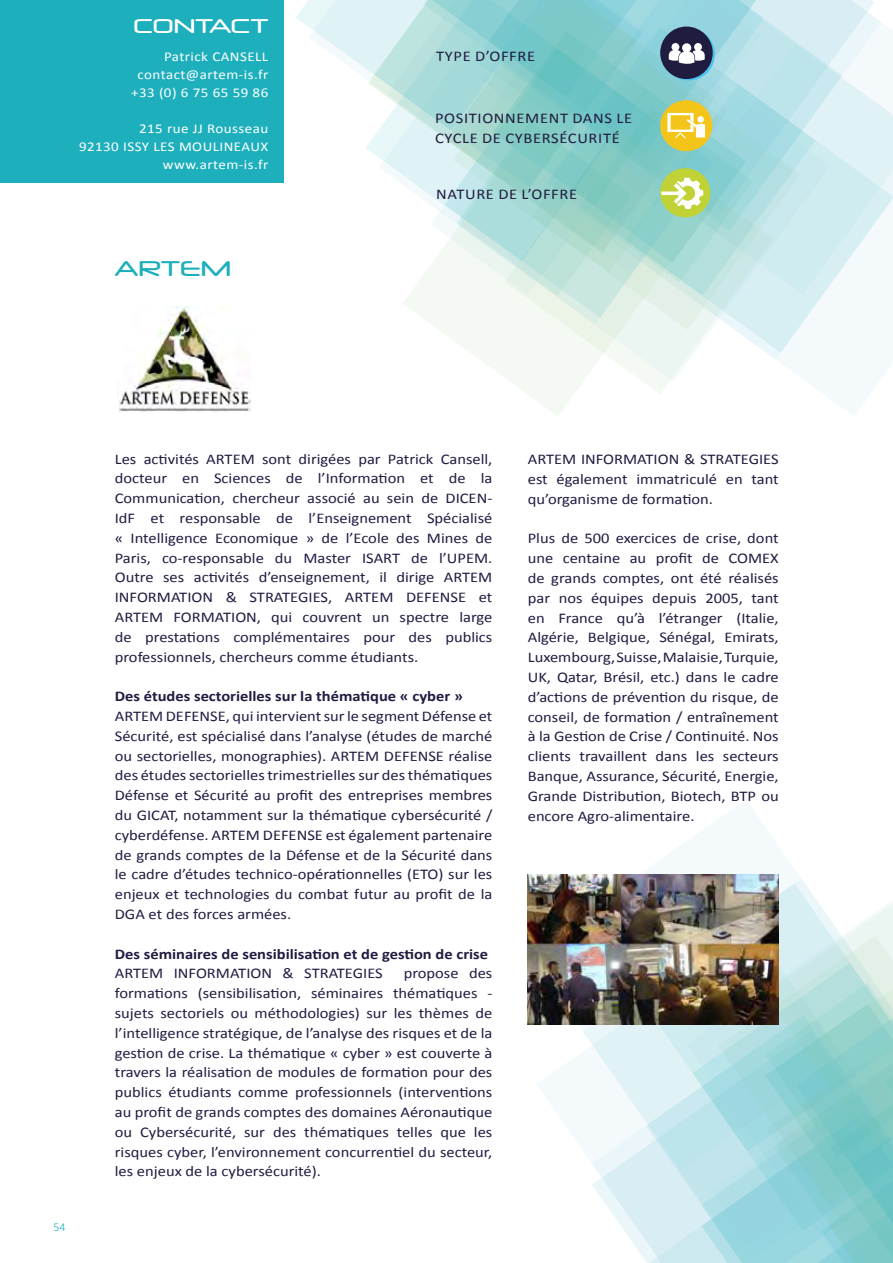
<style>
.page{position:relative;width:893px;height:1263px;background:#fff}
.page>*{position:absolute;margin:0;border:0;box-sizing:border-box;transform-origin:0 0}
.t1{font:20.25px "Neuropol";letter-spacing:.02em;color:#1eafbc;scale:1.11 1}
.t2{font:18.9px "Neuropol";letter-spacing:.03em;color:#fff;scale:1.11 1}
.t3{font:14.85px/19.8px "Calibri";color:#211c41;text-align:justify;scale:1.11 1}
.t4{font:700 14.85px "Calibri";color:#211c41;scale:1.11 1}
.t5{font:14.85px/19.8px "Calibri";letter-spacing:.04em;color:#211c41;scale:1.11 1}
.t6{font:13.5px/18px "Calibri";letter-spacing:.03em;color:#fff;text-align:right;scale:1.11 1}
.t7{font:300 12px "Calibri";color:#1eafbc}
</style>
<div class="page">
<svg style="left:527px;top:800px;width:273px;height:349px"></svg>
<svg style="left:583px;top:878px;width:221px;height:372px"></svg>
<svg style="left:647px;top:883px;width:246px;height:380px;background:#addcdf"></svg>
<svg style="left:808px;top:360px;width:85px;height:55px;fill:#f4fafc"></svg>
<svg style="left:757px;top:0;width:136px;height:360px"></svg>
<svg style="left:671px;top:9px;width:159px;height:373px"></svg>
<svg style="left:433px;top:325px;width:238px;height:91px"></svg>
<svg style="left:403px;top:296px;width:349px;height:29px"></svg>
<img style="left:117px;top:306px;width:133px;height:106px">
<img style="left:528px;top:874px;width:251px;height:150px">
<svg style="left:296px;top:0;width:461px;height:296px"></svg>
<div style="left:0;top:0;width:284px;height:183px;background:#1eafbc"></div>
<p class="t2" style="left:134px;top:14px;width:123px">CONTACT</p>
<p class="t6" style="left:131px;top:48px;width:125px">Patrick CANSELL contact@artem-is.fr +33 (0) 6 75 65 59 86</p>
<p class="t6" style="left:79px;top:120px;width:172px">215 rue JJ Rousseau<br>92130 ISSY LES MOULINEAUX www.artem-is.fr</p>
<h1 class="t1" style="left:115px;top:256px;width:106px">ARTEM</h1>
<p class="t5" style="left:436px;top:47px;width:91px">TYPE D’OFFRE</p>
<p class="t5" style="left:435px;top:108px;width:179px">POSITIONNEMENT DANS LE<br>CYCLE DE CYBERSÉCURITÉ</p>
<p class="t5" style="left:436px;top:184px;width:128px">NATURE DE L’OFFRE</p>
<p class="t7" style="left:54px;top:1219px;width:14px">54</p>
<p class="t3" style="left:115px;top:449px;width:342px">Les activités ARTEM sont dirigées par Patrick Cansell, docteur en Sciences de l’Information et de la Communication, chercheur associé au sein de DICEN-IdF et responsable de l’Enseignement Spécialisé « Intelligence Economique » de l’Ecole des Mines de Paris, co-responsable du Master ISART de l’UPEM.<br>Outre ses activités d’enseignement, il dirige ARTEM INFORMATION &amp; STRATEGIES, ARTEM DEFENSE et ARTEM FORMATION, qui couvrent un spectre large de prestations complémentaires pour des publics professionnels, chercheurs comme étudiants.</p>
<p class="t4" style="left:115px;top:687px;width:315px">Des études sectorielles sur la thématique « cyber »</p>
<p class="t3" style="left:115px;top:706px;width:342px">ARTEM DEFENSE, qui intervient sur le segment Défense et Sécurité, est spécialisé dans l’analyse (études de marché ou sectorielles, monographies). ARTEM DEFENSE réalise des études sectorielles trimestrielles sur des thématiques Défense et Sécurité au profit des entreprises membres du GICAT, notamment sur la thématique cybersécurité / cyberdéfense. ARTEM DEFENSE est également partenaire de grands comptes de la Défense et de la Sécurité dans le cadre d’études technico-opérationnelles (ETO) sur les enjeux et technologies du combat futur au profit de la DGA et des forces armées.</p>
<p class="t4" style="left:115px;top:944px;width:338px">Des séminaires de sensibilisation et de gestion de crise</p>
<p class="t3" style="left:115px;top:964px;width:243px">ARTEM INFORMATION &amp; STRATEGIES</p>
<p class="t3" style="left:115px;top:964px;width:342px;text-indent:289px">propose des formations (sensibilisation, séminaires thématiques - sujets sectoriels ou méthodologies) sur les thèmes de l’intelligence stratégique, de l’analyse des risques et de la gestion de crise. La thématique « cyber » est couverte à travers la réalisation de modules de formation pour des publics étudiants comme professionnels (interventions au profit de grands comptes des domaines Aéronautique ou Cybersécurité, sur des thématiques telles que les risques cyber, l’environnement concurrentiel du secteur, les enjeux de la cybersécurité).</p>
<p class="t3" style="left:528px;top:449px;width:228px">ARTEM INFORMATION &amp; STRATEGIES est également immatriculé en tant qu’organisme de formation.</p>
<p class="t3" style="left:528px;top:529px;width:228px">Plus de 500 exercices de crise, dont une centaine au profit de COMEX de grands comptes, ont été réalisés par nos équipes depuis 2005, tant en France qu’à l’étranger (Italie, Algérie, Belgique, Sénégal, Emirats, Luxembourg, Suisse, Malaisie, Turquie, UK, Qatar, Brésil, etc.) dans le cadre d’actions de prévention du risque, de conseil, de formation / entraînement à la Gestion de Crise / Continuité. Nos clients travaillent dans les secteurs Banque, Assurance, Sécurité, Energie, Grande Distribution, Biotech, BTP ou encore Agro-alimentaire.</p>
</div>
